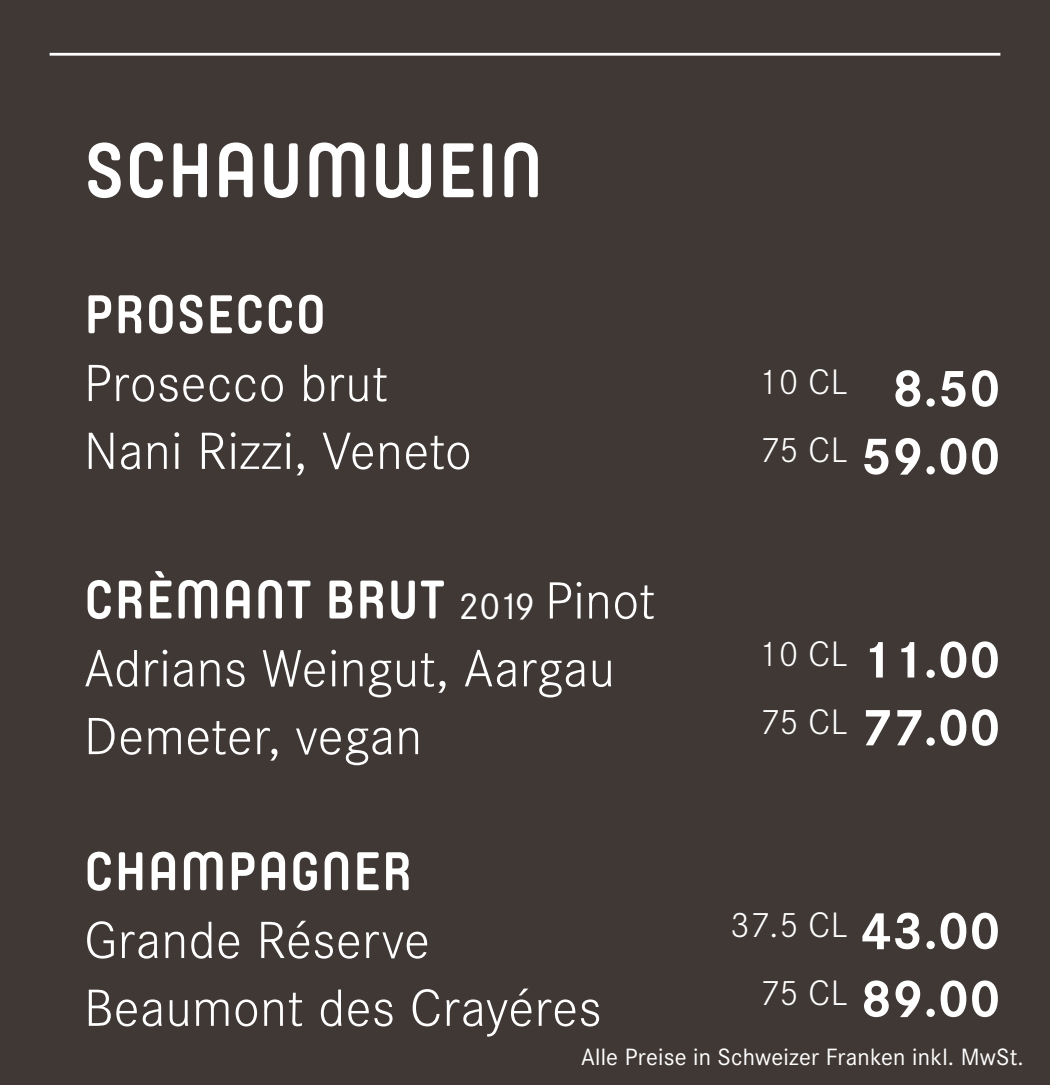
<style>
.page{position:relative;width:1050px;height:1085px;background:#403835}
.page>*{position:absolute;margin:0;border:0;box-sizing:border-box;transform-origin:0 0}
.t1{font:700 77px "Yummo";letter-spacing:.01em;color:#fff}
.t2{font:300 54.25px/67.9px "Corporate S";letter-spacing:.01em;color:#fff}
.t3{font:700 54.25px "Yummo";letter-spacing:.02em;color:#fff}
.t4{font:700 54.25px/67.9px "Corporate S";letter-spacing:.01em;color:#fff}
.t5{font:300 36.75px/67.9px "Corporate S";letter-spacing:.01em;color:#fff}
.t6{font:24.5px "Corporate S";letter-spacing:.01em;color:#fff}
.s1{font-family:"Corporate SBQ";font-weight:400;font-size:36.75px}
.s2{font-family:"Corporate S";font-weight:300}
</style>
<div class="page">
<hr style="left:50px;top:53px;width:950px;height:3px;background:#fff">
<h1 class="t1" style="left:84px;top:100px;width:460px">SCHAUMWEIN</h1>
<p class="t3" style="left:84px;top:265px;width:243px">PROSECCO</p>
<p class="t2" style="left:84px;top:347px;width:389px">Prosecco brut<br>Nani Rizzi, Veneto</p>
<p class="t3" style="left:84px;top:550px;width:573px">CRÈMANT BRUT <span class="s1">2019</span> <span class="s2">Pinot</span></p>
<p class="t2" style="left:84px;top:633px;width:532px">Adrians Weingut, Aargau<br>Demeter, vegan</p>
<p class="t3" style="left:84px;top:822px;width:329px">CHAMPAGNER</p>
<p class="t2" style="left:84px;top:904px;width:519px">Grande Réserve<br>Beaumont des Crayéres</p>
<p class="t5" style="left:760px;top:347px;width:89px">10 CL<br>75 CL</p>
<p class="t4" style="left:861px;top:353px;width:141px;text-align:center">8.50<br>59.00</p>
<p class="t5" style="left:760px;top:618px;width:89px">10 CL<br>75 CL</p>
<p class="t4" style="left:861px;top:624px;width:141px">11.00<br>77.00</p>
<p class="t5" style="left:730px;top:890px;width:119px;text-align:right">37.5 CL<br>75 CL</p>
<p class="t4" style="left:861px;top:895px;width:141px">43.00<br>89.00</p>
<p class="t6" style="left:581px;top:1041px;width:444px">Alle Preise in Schweizer Franken inkl. MwSt.</p>
</div>
